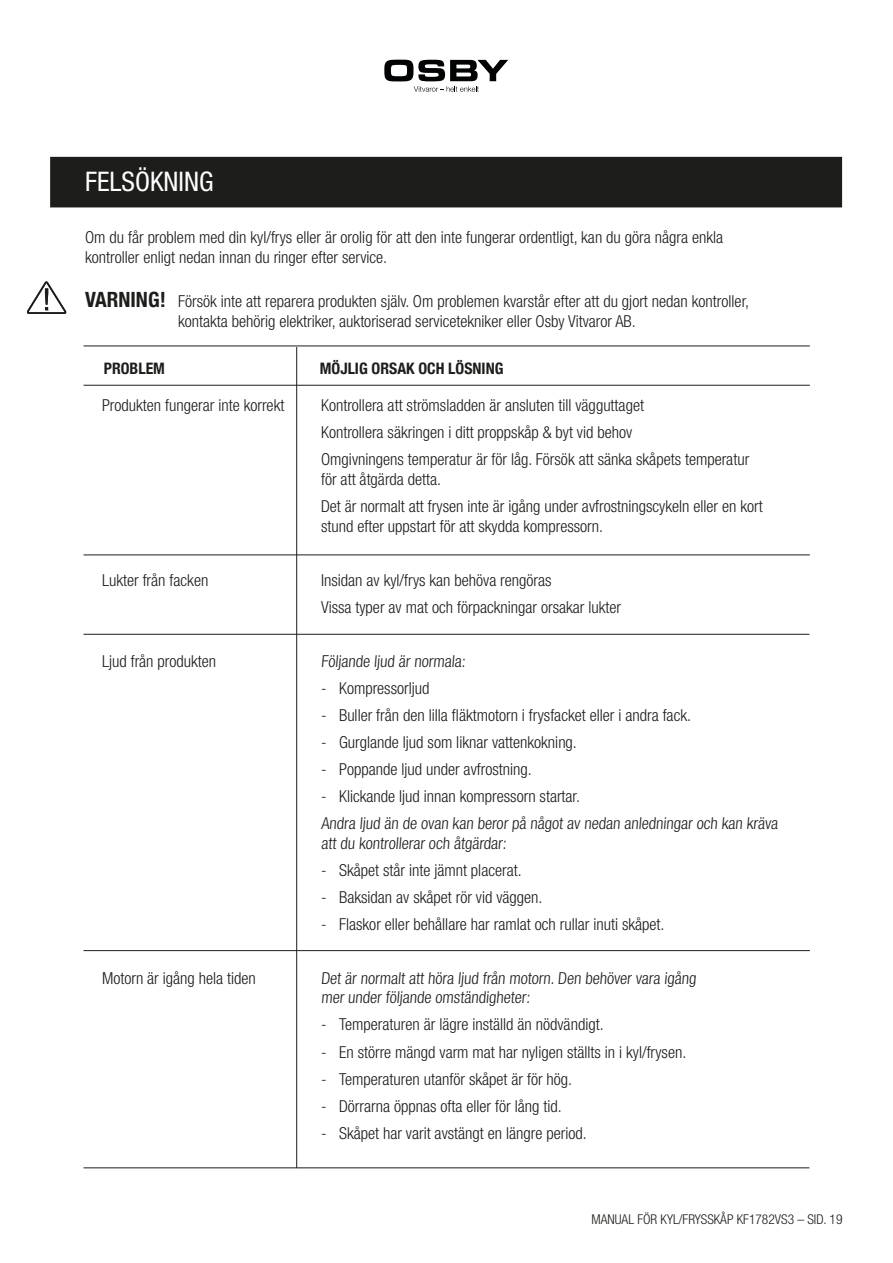
<style>
.page{position:relative;width:893px;height:1263px;background:#fff}
.page>*{position:absolute;margin:0;border:0;box-sizing:border-box;transform-origin:0 0}
.t1{font:condensed 27px "Helvetica Neue";color:#fff}
.t2{font:300 condensed 16.5px/19.8px "Helvetica Neue";color:#1d1d1b}
.t3{font:700 condensed 15.75px "Helvetica Neue";color:#1d1d1b}
.t4{font:300 condensed 13.5px "Helvetica Neue";color:#1d1d1b}
.s1{font-weight:700;font-size:21px}
</style>
<div class="page">
<svg style="left:384px;top:60px;width:124px;height:32px"></svg>
<div style="left:51px;top:157px;width:791px;height:50px;background:#1d1d1b"></div>
<hr style="left:296px;top:347px;width:1px;height:821px;background:#1d1d1b">
<hr style="left:84px;top:346px;width:726px;height:1px;background:#1d1d1b">
<hr style="left:84px;top:385px;width:726px;height:1px;background:#1d1d1b">
<hr style="left:84px;top:554px;width:726px;height:1px;background:#1d1d1b">
<hr style="left:84px;top:950px;width:726px;height:1px;background:#1d1d1b">
<hr style="left:84px;top:634px;width:725px;height:1px;background:#1d1d1b">
<hr style="left:84px;top:1167px;width:725px;height:1px;background:#1d1d1b">
<svg style="left:27px;top:281px;width:39px;height:33px"></svg>
<p class="t1" style="left:85px;top:166px;width:130px">FELSÖKNING</p>
<p class="t2" style="left:85px;top:228px;width:640px">Om du får problem med din kyl/frys eller är orolig för att den inte fungerar ordentligt, kan du göra några enkla kontroller enligt nedan innan du ringer efter service.</p>
<p class="t2" style="left:85px;top:291px;width:665px"><span class="s1">VARNING!</span> Försök inte att reparera produkten själv. Om problemen kvarstår efter att du gjort nedan kontroller,</p>
<p class="t2" style="left:178px;top:311px;width:459px">kontakta behörig elektriker, auktoriserad servicetekniker eller Osby Vitvaror AB.</p>
<p class="t3" style="left:104px;top:356px;width:63px">PROBLEM</p>
<p class="t3" style="left:320px;top:356px;width:185px">MÖJLIG ORSAK OCH LÖSNING</p>
<p class="t2" style="left:102px;top:395px;width:184px">Produkten fungerar inte korrekt</p>
<p class="t2" style="left:321px;top:395px;width:324px">Kontrollera att strömsladden är ansluten till vägguttaget</p>
<p class="t2" style="left:321px;top:422px;width:313px">Kontrollera säkringen i ditt proppskåp &amp; byt vid behov</p>
<p class="t2" style="left:321px;top:449px;width:430px">Omgivningens temperatur är för låg. Försök att sänka skåpets temperatur</p>
<p class="t2" style="left:321px;top:469px;width:122px">för att åtgärda detta.</p>
<p class="t2" style="left:321px;top:496px;width:443px">Det är normalt att frysen inte är igång under avfrostningscykeln eller en kort stund efter uppstart för att skydda kompressorn.</p>
<p class="t2" style="left:102px;top:570px;width:108px">Lukter från facken</p>
<p class="t2" style="left:321px;top:570px;width:232px">Insidan av kyl/frys kan behöva rengöras</p>
<p class="t2" style="left:321px;top:597px;width:301px">Vissa typer av mat och förpackningar orsakar lukter</p>
<p class="t2" style="left:102px;top:651px;width:116px">Ljud från produkten</p>
<p class="t2" style="left:321px;top:651px;width:148px">Följande ljud är normala:</p>
<p class="t2" style="left:321px;top:678px;width:110px">- Kompressorljud</p>
<p class="t2" style="left:321px;top:705px;width:371px">- Buller från den lilla fläktmotorn i frysfacket eller i andra fack.</p>
<p class="t2" style="left:321px;top:732px;width:257px">- Gurglande ljud som liknar vattenkokning.</p>
<p class="t2" style="left:321px;top:759px;width:212px">- Poppande ljud under avfrostning.</p>
<p class="t2" style="left:321px;top:786px;width:260px">- Klickande ljud innan kompressorn startar.</p>
<p class="t2" style="left:321px;top:813px;width:460px">Andra ljud än de ovan kan beror på något av nedan anledningar och kan kräva att du kontrollerar och åtgärdar:</p>
<p class="t2" style="left:321px;top:860px;width:202px">- Skåpet står inte jämnt placerat.</p>
<p class="t2" style="left:321px;top:887px;width:223px">- Baksidan av skåpet rör vid väggen.</p>
<p class="t2" style="left:321px;top:914px;width:345px">- Flaskor eller behållare har ramlat och rullar inuti skåpet.</p>
<p class="t2" style="left:102px;top:968px;width:155px">Motorn är igång hela tiden</p>
<p class="t2" style="left:321px;top:968px;width:378px">Det är normalt att höra ljud från motorn. Den behöver vara igång</p>
<p class="t2" style="left:321px;top:987px;width:212px">mer under följande omständigheter:</p>
<p class="t2" style="left:321px;top:1014px;width:284px">- Temperaturen är lägre inställd än nödvändigt.</p>
<p class="t2" style="left:321px;top:1041px;width:367px">- En större mängd varm mat har nyligen ställts in i kyl/frysen.</p>
<p class="t2" style="left:321px;top:1068px;width:253px">- Temperaturen utanför skåpet är för hög.</p>
<p class="t2" style="left:321px;top:1095px;width:242px">- Dörrarna öppnas ofta eller för lång tid.</p>
<p class="t2" style="left:321px;top:1122px;width:267px">- Skåpet har varit avstängt en längre period.</p>
<p class="t4" style="left:592px;top:1212px;width:252px">MANUAL FÖR KYL/FRYSSKÅP KF1782VS3 – SID. 19</p>
</div>
